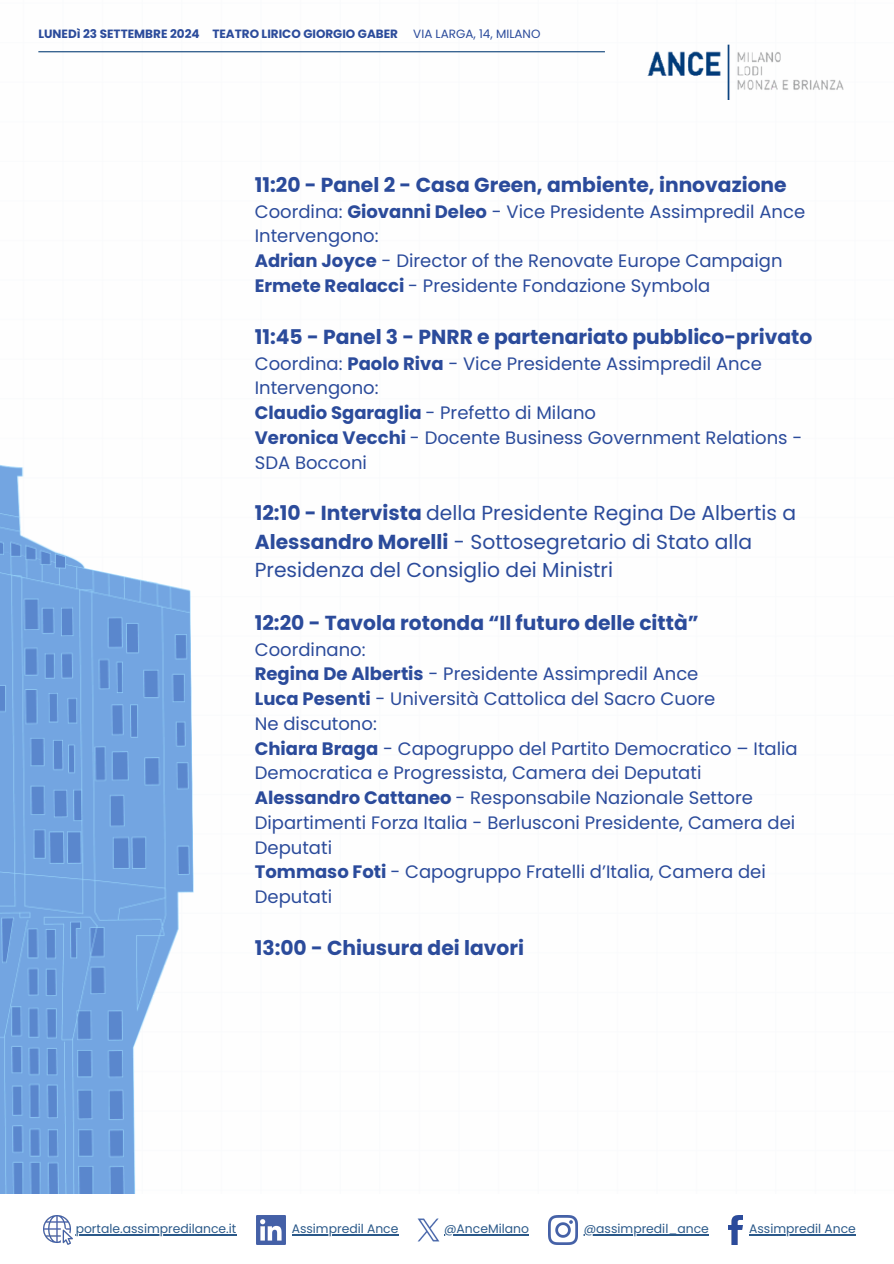
<style>
.page{position:relative;width:894px;height:1264px;background:#fff}
.page>*{position:absolute;margin:0;border:0;box-sizing:border-box;transform-origin:0 0}
.t1{font:700 20.25px "Poppins";color:#2b4b9b}
.t2{font:20.25px/28.2px "Poppins";color:#2b4b9b}
.t3{font:18px/24.8px "Poppins";color:#2b4b9b}
.t4{font:12.3px "Poppins";color:#0d4279}
.t5{font:700 12px "Poppins";color:#2b4b9b}
.t6{font:12px "Poppins";color:#2b4b9b}
.s1{font-weight:700}
</style>
<div class="page">
<img style="left:0;top:465px;width:194px;height:728px">
<hr style="left:38px;top:51px;width:566px;height:1px;background:#0d4279">
<hr style="left:76px;top:1234px;width:47px;height:1px;background:#0d4279">
<hr style="left:123px;top:1234px;width:113px;height:1px;background:#0d4279">
<hr style="left:291px;top:1234px;width:107px;height:1px;background:#0d4279">
<hr style="left:444px;top:1234px;width:85px;height:1px;background:#0d4279">
<img style="left:548px;top:1215px;width:29px;height:29px">
<hr style="left:583px;top:1234px;width:125px;height:1px;background:#0d4279">
<img style="left:728px;top:1215px;width:13px;height:29px">
<hr style="left:749px;top:1234px;width:106px;height:1px;background:#0d4279">
<img style="left:44px;top:1215px;width:29px;height:29px">
<img style="left:417px;top:1218px;width:23px;height:24px">
<img style="left:256px;top:1215px;width:29px;height:29px">
<img style="left:647px;top:44px;width:197px;height:56px">
<h3 class="t5" style="left:38px;top:25px;width:361px">LUNEDì 23 SETTEMBRE 2024 TEATRO LIRICO GIORGIO GABER</h3>
<h3 class="t6" style="left:413px;top:25px;width:129px">VIA LARGA, 14, MILANO</h3>
<p class="t1" style="left:255px;top:170px;width:533px">11:20 - Panel 2 - Casa Green, ambiente, innovazione</p>
<p class="t3" style="left:255px;top:199px;width:552px">Coordina: <span class="s1">Giovanni Deleo</span> - Vice Presidente Assimpredil Ance Intervengono:<br><span class="s1">Adrian Joyce</span> - Director of the Renovate Europe Campaign <span class="s1">Ermete Realacci</span> - Presidente Fondazione Symbola</p>
<p class="t1" style="left:255px;top:322px;width:559px">11:45 - Panel 3 - PNRR e partenariato pubblico-privato</p>
<p class="t3" style="left:255px;top:351px;width:549px">Coordina: <span class="s1">Paolo Riva</span> - Vice Presidente Assimpredil Ance Intervengono:<br><span class="s1">Claudio Sgaraglia</span> - Prefetto di Milano<br><span class="s1">Veronica Vecchi</span> - Docente Business Government Relations - SDA Bocconi</p>
<h2 class="t2" style="left:255px;top:499px;width:542px"><span class="s1">12:10 - Intervista</span> della Presidente Regina De Albertis a<br><span class="s1">Alessandro Morelli</span> - Sottosegretario di Stato alla<br>Presidenza del Consiglio dei Ministri</h2>
<h2 class="t1" style="left:255px;top:608px;width:445px">12:20 - Tavola rotonda “Il futuro delle città”</h2>
<h2 class="t3" style="left:255px;top:637px;width:544px">Coordinano:<br><span class="s1">Regina De Albertis</span> - Presidente Assimpredil Ance<br><span class="s1">Luca Pesenti</span> - Università Cattolica del Sacro Cuore<br>Ne discutono:<br><span class="s1">Chiara Braga</span> - Capogruppo del Partito Democratico – Italia Democratica e Progressista, Camera dei Deputati <span class="s1">Alessandro Cattaneo</span> - Responsabile Nazionale Settore Dipartimenti Forza Italia - Berlusconi Presidente, Camera dei Deputati<br><span class="s1">Tommaso Foti</span> - Capogruppo Fratelli d’Italia, Camera dei Deputati</h2>
<h2 class="t1" style="left:255px;top:933px;width:271px">13:00 - Chiusura dei lavori</h2>
<p class="t4" style="left:76px;top:1220px;width:162px">portale.assimpredilance.it</p>
<p class="t4" style="left:291px;top:1220px;width:108px">Assimpredil Ance</p>
<p class="t4" style="left:444px;top:1220px;width:86px">@AnceMilano</p>
<p class="t4" style="left:583px;top:1220px;width:127px">@assimpredil_ance</p>
<p class="t4" style="left:749px;top:1220px;width:108px">Assimpredil Ance</p>
</div>
